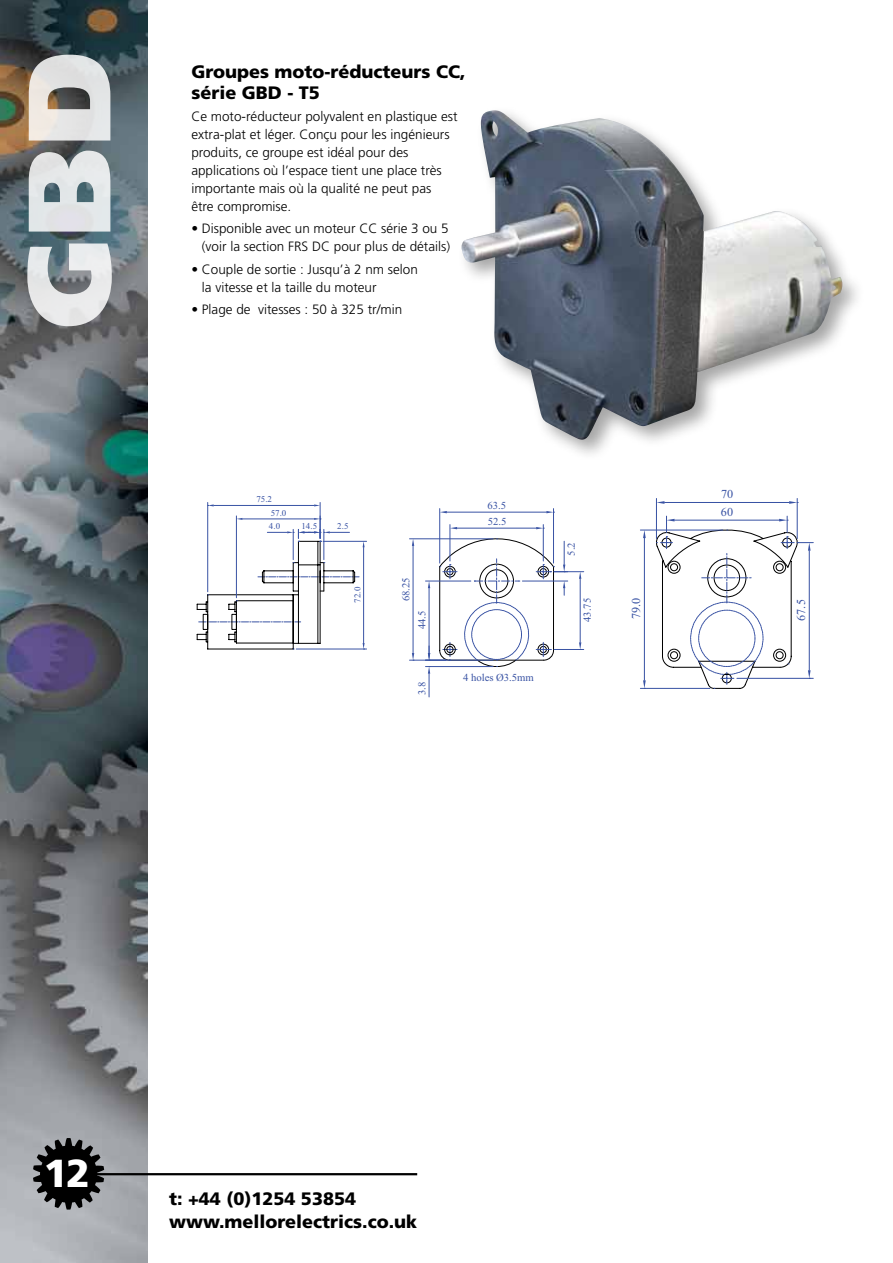
<style>
.page{position:relative;width:893px;height:1263px;background:#fff}
.page>*{position:absolute;margin:0;border:0;box-sizing:border-box;transform-origin:0 0}
.t1{font:900 117px "Frutiger";color:#fff}
.t2{font:900 39px "Frutiger";color:#fff}
.t3{font:900 18px/22.6px "Frutiger";color:#000}
.t4{font:300 13.5px/18px "Frutiger";color:#000}
.t5{font:12.15px "Times New Roman";color:#3953a4}
.t6{font:10.65px/16px "Times New Roman";color:#3953a4}
.t7{font:9px "Times New Roman";color:#3953a4}
</style>
<div class="page">
<img style="left:462px;top:110px;width:380px;height:330px">
<img style="left:0;top:0;width:148px;height:1263px">
<hr style="left:93px;top:1173px;width:324px;height:2px;background:#000">
<svg style="left:33px;top:1138px;width:71px;height:71px;background:#3b3c3e"></svg>
<hr style="left:323px;top:541px;width:44px;height:1px;background:#3953a4">
<hr style="left:296px;top:649px;width:71px;height:1px;background:#3953a4">
<hr style="left:320px;top:502px;width:1px;height:36px;background:#3953a4">
<hr style="left:207px;top:502px;width:1px;height:90px;background:#3953a4">
<hr style="left:214px;top:505px;width:100px;height:1px;background:#3953a4">
<svg style="left:197px;top:516px;width:168px;height:134px"></svg>
<hr style="left:640px;top:529px;width:83px;height:1px;background:#3953a4">
<hr style="left:640px;top:688px;width:70px;height:1px;background:#3953a4">
<hr style="left:644px;top:538px;width:1px;height:142px;background:#3953a4">
<svg style="left:643px;top:530px;width:3px;height:8px"></svg>
<svg style="left:643px;top:680px;width:3px;height:9px"></svg>
<hr style="left:656px;top:498px;width:1px;height:41px;background:#3953a4">
<hr style="left:797px;top:498px;width:1px;height:41px;background:#3953a4">
<hr style="left:664px;top:502px;width:125px;height:1px;background:#3953a4">
<svg style="left:657px;top:501px;width:7px;height:3px"></svg>
<svg style="left:789px;top:501px;width:9px;height:3px"></svg>
<svg style="left:656px;top:516px;width:157px;height:173px"></svg>
<hr style="left:439px;top:509px;width:1px;height:54px;background:#3953a4">
<hr style="left:553px;top:509px;width:1px;height:54px;background:#3953a4">
<hr style="left:447px;top:512px;width:99px;height:1px;background:#3953a4">
<svg style="left:440px;top:511px;width:7px;height:2px"></svg>
<svg style="left:546px;top:511px;width:7px;height:2px"></svg>
<hr style="left:449px;top:525px;width:1px;height:36px;background:#3953a4">
<hr style="left:543px;top:525px;width:1px;height:36px;background:#3953a4">
<hr style="left:409px;top:538px;width:84px;height:1px;background:#3953a4">
<hr style="left:409px;top:660px;width:37px;height:1px;background:#3953a4">
<hr style="left:413px;top:546px;width:1px;height:107px;background:#3953a4">
<svg style="left:412px;top:539px;width:2px;height:7px"></svg>
<svg style="left:412px;top:653px;width:2px;height:8px"></svg>
<hr style="left:554px;top:571px;width:30px;height:1px;background:#3953a4">
<hr style="left:554px;top:649px;width:30px;height:1px;background:#3953a4">
<hr style="left:580px;top:579px;width:1px;height:63px;background:#3953a4">
<svg style="left:579px;top:572px;width:2px;height:7px"></svg>
<svg style="left:579px;top:642px;width:2px;height:7px"></svg>
<svg style="left:425px;top:527px;width:143px;height:170px"></svg>
<h1 class="t1" style="left:-2px;top:328px;width:279px;rotate:-90deg">gbd</h1>
<h3 class="t3" style="left:191px;top:61px;width:276px;line-height:21px">Groupes moto-réducteurs CC, série GBD - T5</h3>
<p class="t4" style="left:191px;top:107px;width:268px">Ce moto-réducteur polyvalent en plastique est extra-plat et léger. Conçu pour les ingénieurs produits, ce groupe est idéal pour des applications où l’espace tient une place très importante mais où la qualité ne peut pas<br>être compromise.</p>
<p class="t4" style="left:191px;top:220px;width:260px;text-align:right">• Disponible avec un moteur CC série 3 ou 5 (voir la section FRS DC pour plus de détails)</p>
<p class="t4" style="left:202px;top:260px;width:218px;text-indent:-11px">• Couple de sortie : Jusqu’à 2 nm selon la vitesse et la taille du moteur</p>
<p class="t4" style="left:191px;top:300px;width:212px">• Plage de vitesses : 50 à 325 tr/min</p>
<p class="t7" style="left:256px;top:494px;width:17px">75.2</p>
<p class="t7" style="left:271px;top:508px;width:17px">57.0</p>
<p class="t7" style="left:269px;top:521px;width:13px">4.0</p>
<p class="t7" style="left:301px;top:521px;width:17px">14.5</p>
<p class="t7" style="left:337px;top:521px;width:13px">2.5</p>
<p class="t6" style="left:488px;top:497px;width:20px">63.5<br>52.5</p>
<p class="t5" style="left:721px;top:487px;width:14px">70</p>
<p class="t5" style="left:721px;top:505px;width:14px">60</p>
<p class="t6" style="left:563px;top:556px;width:15px;rotate:-90deg">5.2</p>
<p class="t7" style="left:352px;top:603px;width:17px;rotate:-90deg">72.0</p>
<p class="t6" style="left:398px;top:601px;width:26px;rotate:-90deg">68.25</p>
<p class="t6" style="left:414px;top:629px;width:20px;rotate:-90deg">44.5</p>
<p class="t6" style="left:579px;top:622px;width:26px;rotate:-90deg">43.75</p>
<p class="t5" style="left:629px;top:619px;width:23px;rotate:-90deg">79.0</p>
<p class="t5" style="left:794px;top:621px;width:23px;rotate:-90deg">67.5</p>
<p class="t6" style="left:414px;top:695px;width:15px;rotate:-90deg">3.8</p>
<p class="t6" style="left:463px;top:669px;width:72px">4 holes Ø3.5mm</p>
<h2 class="t2" style="left:44px;top:1150px;width:48px">12</h2>
<h3 class="t3" style="left:169px;top:1187px;width:250px">t: +44 (0)1254 53854 www.mellorelectrics.co.uk</h3>
</div>
